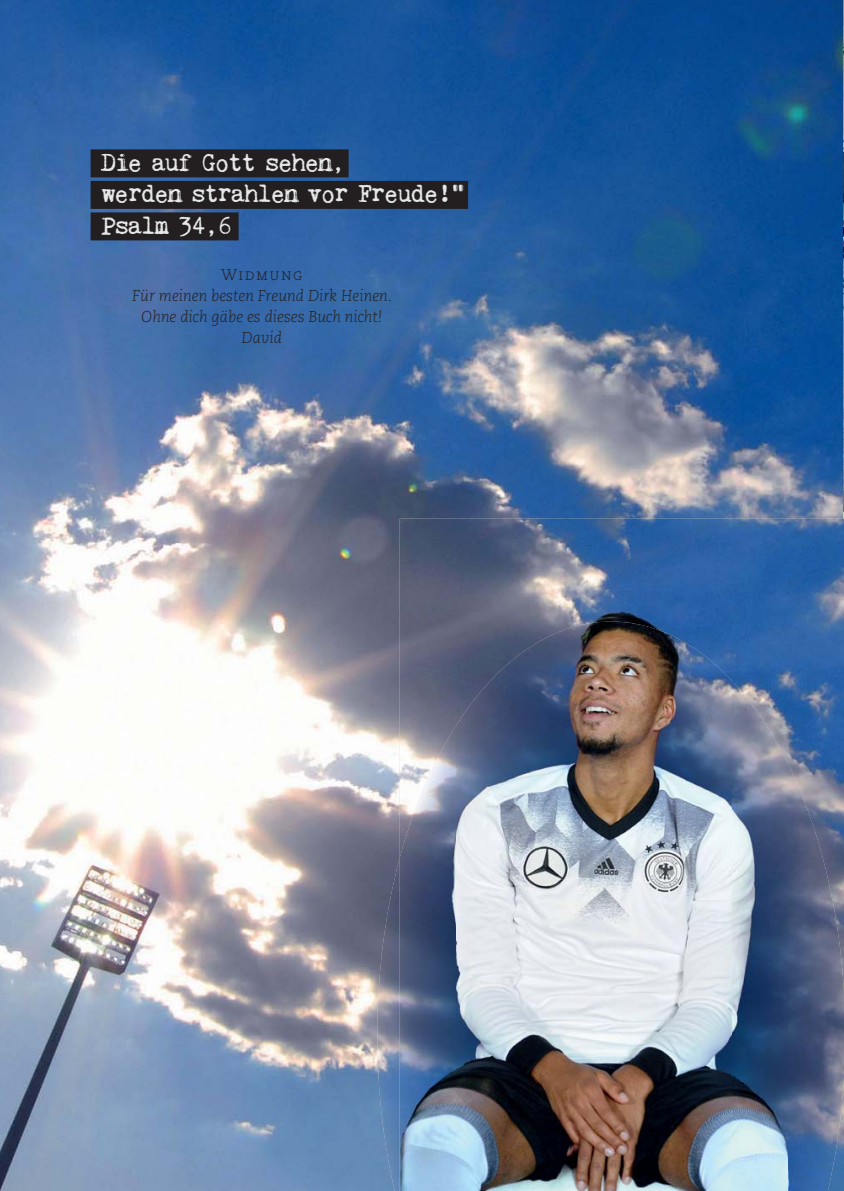
<style>
.page{position:relative;width:844px;height:1191px;background:#fff}
.page>*{position:absolute;margin:0;border:0;box-sizing:border-box;transform-origin:0 0}
.t1{font:26.25px/31.5px "Kingthings Trypewriter 2";letter-spacing:-.08em;color:#e6e7e8}
.t2{font:italic 300 15.75px/21px "Caecilia";color:#231f20;text-align:center}
.t3{font:15.75px "Caecilia Light SC";letter-spacing:.1em;color:#231f20}
</style>
<div class="page">
<img style="left:0;top:0;width:843px;height:1191px">
<img style="left:377px;top:858px;width:22px;height:333px">
<img style="left:843px;top:0;width:1px;height:511px">
<img style="left:399px;top:518px;width:166px;height:160px">
<img style="left:565px;top:518px;width:278px;height:122px">
<img style="left:733px;top:640px;width:110px;height:61px">
<img style="left:789px;top:701px;width:54px;height:34px">
<img style="left:454px;top:621px;width:279px;height:570px">
<img style="left:399px;top:678px;width:56px;height:513px">
<img style="left:732px;top:678px;width:57px;height:513px">
<img style="left:788px;top:735px;width:55px;height:456px">
<img style="left:843px;top:518px;width:1px;height:673px">
<div style="left:91px;top:149px;width:257px;height:28px;background:#231f20"></div>
<div style="left:91px;top:181px;width:377px;height:28px;background:#231f20"></div>
<div style="left:91px;top:212px;width:147px;height:28px;background:#231f20"></div>
<h1 class="t1" style="left:101px;top:146px;width:366px">Die auf Gott sehen,<br>werden strahlen vor Freude!“<br>Psalm 34,6</h1>
<p class="t3" style="left:221px;top:266px;width:83px">Widmung</p>
<p class="t2" style="left:132px;top:287px;width:261px">Für meinen besten Freund Dirk Heinen.<br>Ohne dich gäbe es dieses Buch nicht!<br>David</p>
</div>
